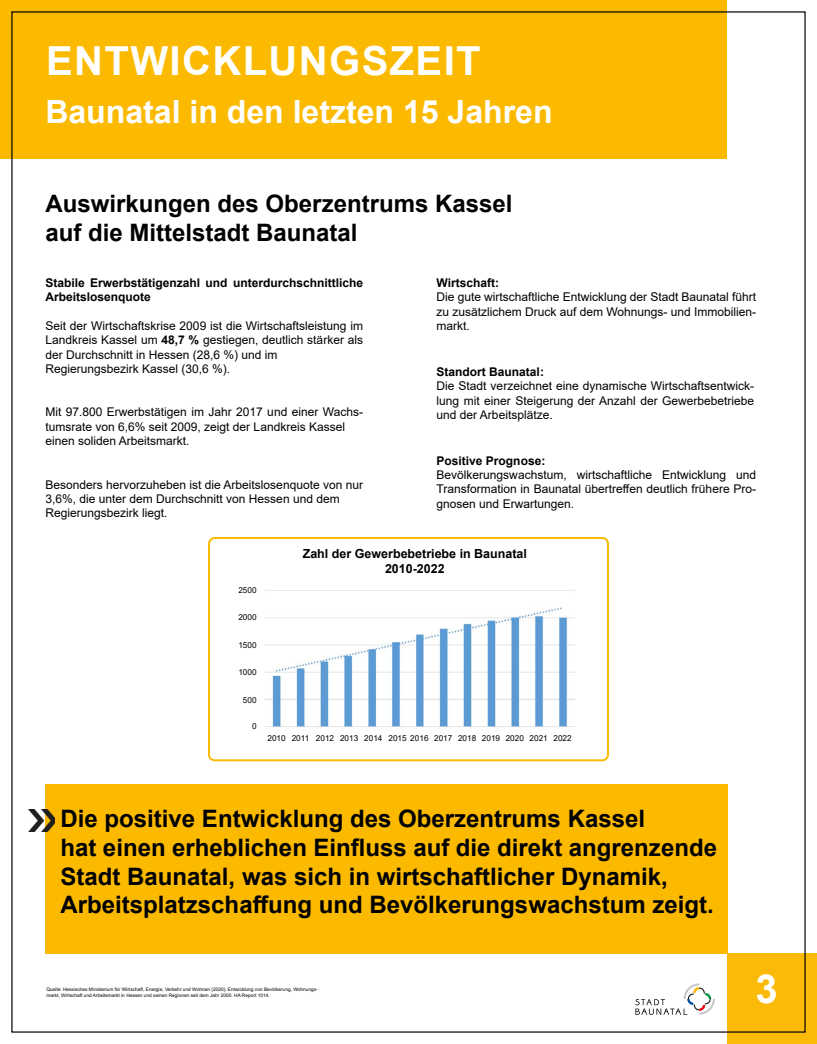
<style>
.page{position:relative;width:817px;height:1044px;background:#fff}
.page>*{position:absolute;margin:0;border:0;box-sizing:border-box;transform-origin:0 0}
.t1{font:700 40px "Arial";letter-spacing:.035em;color:#fff}
.t2{font:700 32px "Arial";color:#fff}
.t3{font:700 24px/28.8px "Arial";color:#000}
.t4{font:700 12.48px/15px "Arial";color:#000;text-align:center}
.t5{font:12px/14.4px "Arial";color:#000;text-align:justify}
.t6{font:700 12px/14.4px "Arial";color:#000}
.t7{font:8.2px "Arial";color:#000}
.t8{font:4.8px/5.8px "Arial";color:#000}
.s1{font-weight:700}
</style>
<div class="page">
<div style="left:45px;top:783px;width:682px;height:170px;background:#fbba00"></div>
<div style="left:727px;top:953px;width:89px;height:90px;background:#fbb908"></div>
<svg style="left:635px;top:983px;width:79px;height:31px"></svg>
<div style="left:0;top:0;width:726px;height:159px;background:#fbba00"></div>
<img style="left:28px;top:809px;width:27px;height:22px">
<img style="left:265px;top:590px;width:310px;height:140px">
<div style="left:208px;top:537px;width:400px;height:224px;border:2px solid #fbba00;border-radius:6px"></div>
<h1 class="t1" style="left:46px;top:32px;width:436px">ENTWICKLUNGSZEIT</h1>
<h2 class="t2" style="left:45px;top:89px;width:508px">Baunatal in den letzten 15 Jahren</h2>
<h3 class="t3" style="left:45px;top:190px;width:468px">Auswirkungen des Oberzentrums Kassel auf die Mittelstadt Baunatal</h3>
<p class="t6" style="left:45px;top:275px;width:319px">Stabile Erwerbstätigenzahl und unterdurchschnittliche<br>Arbeitslosenquote</p>
<p class="t5" style="left:45px;top:318px;width:319px;text-align:left">Seit der Wirtschaftskrise 2009 ist die Wirtschaftsleistung im Landkreis Kassel um <span class="s1">48,7 %</span> gestiegen, deutlich stärker als der Durchschnitt in Hessen (28,6 %) und im Regierungsbezirk Kassel (30,6 %).</p>
<p class="t5" style="left:45px;top:405px;width:319px;text-align:left">Mit 97.800 Erwerbstätigen im Jahr 2017 und einer Wachs&shy;tumsrate von 6,6% seit 2009, zeigt der Landkreis Kassel einen soliden Arbeitsmarkt.</p>
<p class="t5" style="left:45px;top:477px;width:319px;text-align:left">Besonders hervorzuheben ist die Arbeitslosenquote von nur<br>3,6%, die unter dem Durchschnitt von Hessen und dem<br>Regierungsbezirk liegt.</p>
<p class="t4" style="left:303px;top:546px;width:226px">Zahl der Gewerbebetriebe in Baunatal<br>2010-2022</p>
<p class="t7" style="left:238px;top:584px;width:20px">2500</p>
<p class="t7" style="left:238px;top:611px;width:20px">2000</p>
<p class="t7" style="left:238px;top:639px;width:20px">1500</p>
<p class="t7" style="left:238px;top:666px;width:20px">1000</p>
<p class="t7" style="left:243px;top:694px;width:15px">500</p>
<p class="t7" style="left:252px;top:720px;width:6px">0</p>
<p class="t7" style="left:267px;top:732px;width:305px">2010 2011 2012 2013 2014 2015 2016 2017 2018 2019 2020 2021 2022</p>
<p class="t6" style="left:436px;top:275px;width:64px">Wirtschaft:</p>
<p class="t5" style="left:436px;top:289px;width:321px">Die gute wirtschaftliche Entwicklung der Stadt Baunatal führt zu zusätzlichem Druck auf dem Wohnungs- und Immobilien&shy;markt.</p>
<p class="t6" style="left:436px;top:364px;width:109px">Standort Baunatal:</p>
<p class="t5" style="left:436px;top:378px;width:319px">Die Stadt verzeichnet eine dynamische Wirtschaftsentwick&shy;lung mit einer Steigerung der Anzahl der Gewerbebetriebe und der Arbeitsplätze.</p>
<p class="t6" style="left:436px;top:453px;width:110px">Positive Prognose:</p>
<p class="t5" style="left:436px;top:467px;width:321px">Bevölkerungswachstum, wirtschaftliche Entwicklung und Transformation in Baunatal übertreffen deutlich frühere Pro&shy;gnosen und Erwartungen.</p>
<h3 class="t3" style="left:60px;top:804px;width:658px">Die positive Entwicklung des Oberzentrums Kassel<br>hat einen erheblichen Einfluss auf die direkt angrenzende Stadt Baunatal, was sich in wirtschaftlicher Dynamik, Arbeitsplatzschaffung und Bevölkerungswachstum zeigt.</h3>
<p class="t8" style="left:46px;top:985px;width:273px">Quelle: Hessisches Ministerium für Wirtschaft, Energie, Verkehr und Wohnen (2020). Entwicklung von Bevölkerung, Wohnungs&shy;markt, Wirtschaft und Arbeitsmarkt in Hessen und seinen Regionen seit dem Jahr 2000. HA Report 1014.</p>
<h1 class="t1" style="left:755px;top:960px;width:24px">3</h1>
</div>
